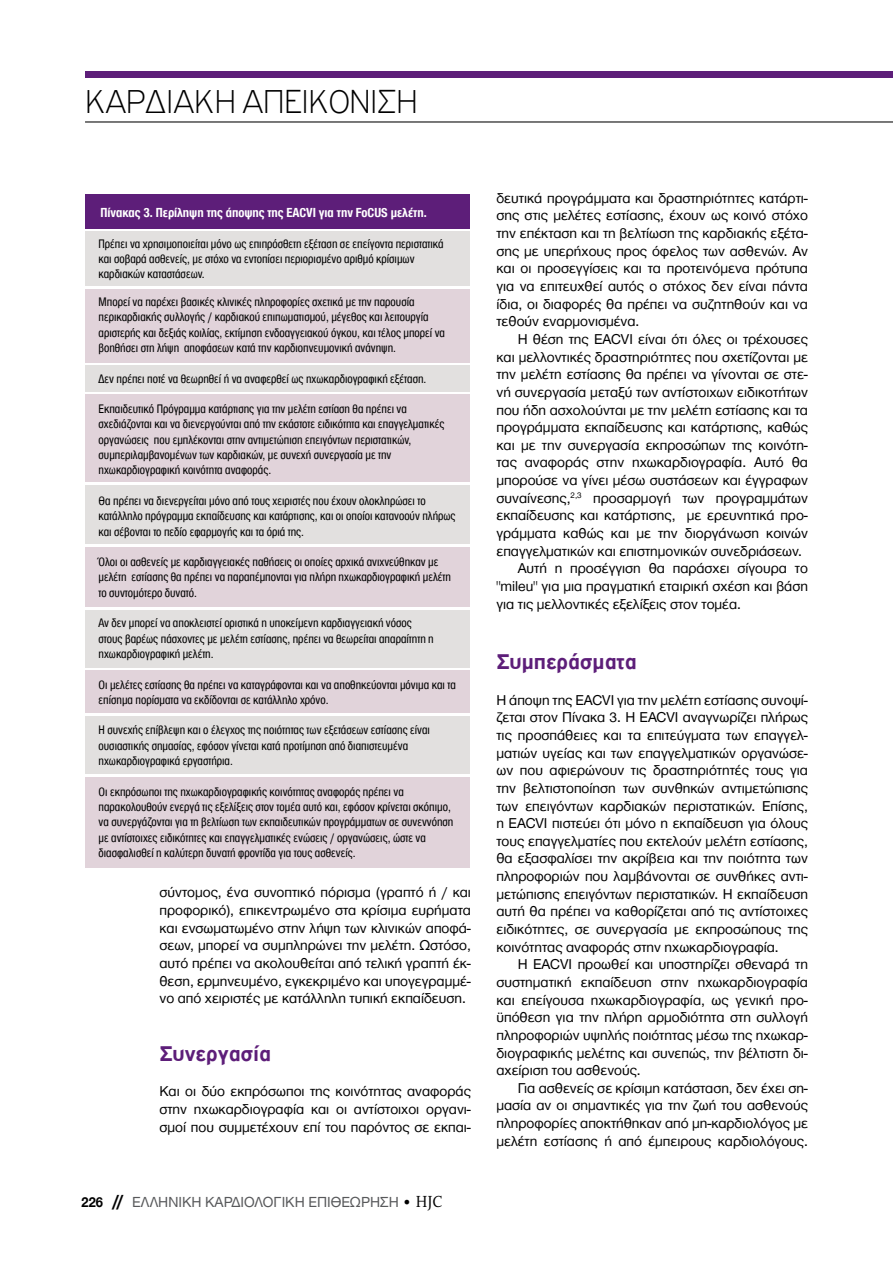
<style>
.page{position:relative;width:893px;height:1263px;background:#fff}
.page>*{position:absolute;margin:0;border:0;box-sizing:border-box;transform-origin:0 0}
.t1{font:100 35.25px "PF Highway Gothic";letter-spacing:-.01em;color:#000}
.t2{font:700 22.5px "PF Highway Gothic";color:#5d1e79}
.t3{font:15px "Helvetica Neue Greek";color:#58595b}
.t4{font:14.7px/17.7px "Helvetica Neue Greek";color:#000;text-align:justify}
.t5{font:700 condensed 13.5px "Helvetica Neue Greek";color:#fff}
.t6{font:condensed 12.75px/15.3px "Helvetica Neue Greek";color:#000}
.s1{font-weight:700;color:#000}
.s2{font-family:"Futura TGR";font-weight:700;font-size:16.5px;color:#000}
.s3{color:#000}
.s4{font-family:"PF Archive Pro";font-size:16.5px;color:#000}
</style>
<div class="page">
<hr style="left:85px;top:121px;width:808px;height:1px;background:#000">
<div style="left:85px;top:72px;width:808px;height:6px;background:#5d1e79"></div>
<div style="left:85px;top:232px;width:384px;height:54px;background:#e2e0df"></div>
<div style="left:85px;top:365px;width:384px;height:26px;background:#e2e0df"></div>
<div style="left:85px;top:485px;width:384px;height:59px;background:#e2e0df"></div>
<div style="left:85px;top:610px;width:384px;height:57px;background:#e2e0df"></div>
<div style="left:85px;top:716px;width:384px;height:58px;background:#e2e0df"></div>
<div style="left:85px;top:289px;width:384px;height:73px;background:#e1d3da"></div>
<div style="left:85px;top:394px;width:384px;height:88px;background:#e1d3da"></div>
<div style="left:85px;top:547px;width:384px;height:60px;background:#e1d3da"></div>
<div style="left:85px;top:670px;width:384px;height:43px;background:#e1d3da"></div>
<div style="left:85px;top:777px;width:384px;height:91px;background:#e1d3da"></div>
<div style="left:85px;top:194px;width:384px;height:35px;background:#5d1e79"></div>
<h1 class="t1" style="left:85px;top:84px;width:334px">ΚΑΡΔΙΑΚΗ ΑΠΕΙΚΟΝΙΣΗ</h1>
<p class="t5" style="left:100px;top:205px;width:328px">Πίνακας 3. Περίληψη της άποψης της EACVI για την FoCUS μελέτη.</p>
<p class="t6" style="left:99px;top:236px;width:347px">Πρέπει να χρησιμοποιείται μόνο ως επιπρόσθετη εξέταση σε επείγοντα περιστατικά και σοβαρά ασθενείς, με στόχο να εντοπίσει περιορισμένο αριθμό κρίσιμων καρδιακών καταστάσεων.</p>
<p class="t6" style="left:99px;top:294px;width:348px">Μπορεί να παρέχει βασικές κλινικές πληροφορίες σχετικά με την παρουσία περικαρδιακής συλλογής / καρδιακού επιπωματισμού, μέγεθος και λειτουργία αριστερής και δεξιάς κοιλίας, εκτίμηση ενδοαγγειακού όγκου, και τέλος μπορεί να βοηθήσει στη λήψη αποφάσεων κατά την καρδιοπνευμονική ανάνηψη.</p>
<p class="t6" style="left:99px;top:371px;width:329px">Δεν πρέπει ποτέ να θεωρηθεί ή να αναφερθεί ως ηχωκαρδιογραφική εξέταση.</p>
<p class="t6" style="left:99px;top:401px;width:347px">Εκπαιδευτικό Πρόγραμμα κατάρτισης για την μελέτη εστίαση θα πρέπει να σχεδιάζονται και να διενεργούνται από την εκάστοτε ειδικότητα και επαγγελματικές οργανώσεις που εμπλέκονται στην αντιμετώπιση επειγόντων περιστατικών, συμπεριλαμβανομένων των καρδιακών, με συνεχή συνεργασία με την ηχωκαρδιογραφική κοινότητα αναφοράς.</p>
<p class="t6" style="left:99px;top:493px;width:359px">Θα πρέπει να διενεργείται μόνο από τους χειριστές που έχουν ολοκληρώσει το κατάλληλο πρόγραμμα εκπαίδευσης και κατάρτισης, και οι οποίοι κατανοούν πλήρως και σέβονται το πεδίο εφαρμογής και τα όριά της.</p>
<p class="t6" style="left:99px;top:554px;width:354px">Όλοι οι ασθενείς με καρδιαγγειακές παθήσεις οι οποίες αρχικά ανιχνεύθηκαν με μελέτη εστίασης θα πρέπει να παραπέμπονται για πλήρη ηχωκαρδιογραφική μελέτη το συντομότερο δυνατό.</p>
<p class="t6" style="left:99px;top:615px;width:337px">Αν δεν μπορεί να αποκλειστεί οριστικά η υποκείμενη καρδιαγγειακή νόσος στους βαρέως πάσχοντες με μελέτη εστίασης, πρέπει να θεωρείται απαραίτητη η ηχωκαρδιογραφική μελέτη.</p>
<p class="t6" style="left:99px;top:677px;width:359px">Οι μελέτες εστίασης θα πρέπει να καταγράφονται και να αποθηκεύονται μόνιμα και τα επίσημα πορίσματα να εκδίδονται σε κατάλληλο χρόνο.</p>
<p class="t6" style="left:99px;top:722px;width:333px">Η συνεχής επίβλεψη και ο έλεγχος της ποιότητας των εξετάσεων εστίασης είναι ουσιαστικής σημασίας, εφόσον γίνεται κατά προτίμηση από διαπιστευμένα ηχωκαρδιογραφικά εργαστήρια.</p>
<p class="t6" style="left:99px;top:784px;width:356px">Οι εκπρόσωποι της ηχωκαρδιογραφικής κοινότητας αναφοράς πρέπει να παρακολουθούν ενεργά τις εξελίξεις στον τομέα αυτό και, εφόσον κρίνεται σκόπιμο, να συνεργάζονται για τη βελτίωση των εκπαιδευτικών προγράμματων σε συνεννόηση με αντίστοιχες ειδικότητες και επαγγελματικές ενώσεις / οργανώσεις, ώστε να διασφαλισθεί η καλύτερη δυνατή φροντίδα για τους ασθενείς.</p>
<p class="t4" style="left:159px;top:884px;width:313px">σύντομος, ένα συνοπτικό πόρισμα (γραπτό ή / και προφορικό), επικεντρωμένο στα κρίσιμα ευρήματα και ενσωματωμένο στην λήψη των κλινικών αποφά&shy;σεων, μπορεί να συμπληρώνει την μελέτη. Ωστόσο, αυτό πρέπει να ακολουθείται από τελική γραπτή έκ&shy;θεση, ερμηνευμένο, εγκεκριμένο και υπογεγραμμέ&shy;νο από χειριστές με κατάλληλη τυπική εκπαίδευση.</p>
<h2 class="t2" style="left:159px;top:1041px;width:113px">Συνεργασία</h2>
<p class="t4" style="left:159px;top:1082px;width:313px">Και οι δύο εκπρόσωποι της κοινότητας αναφοράς στην ηχωκαρδιογραφία και οι αντίστοιχοι οργανι&shy;σμοί που συμμετέχουν επί του παρόντος σε εκπαι-</p>
<p class="t3" style="left:82px;top:1194px;width:362px"><span class="s1">226</span> <span class="s2">//</span> EΛΛΗΝΙΚΗ ΚΑΡΔΙΟΛΟΓΙΚΗ ΕΠΙΘΕΩΡΗΣΗ <span class="s3">•</span> <span class="s4">HJC</span></p>
<p class="t4" style="left:496px;top:189px;width:313px">δευτικά προγράμματα και δραστηριότητες κατάρτι&shy;σης στις μελέτες εστίασης, έχουν ως κοινό στόχο την επέκταση και τη βελτίωση της καρδιακής εξέτα&shy;σης με υπερήχους προς όφελος των ασθενών. Αν και οι προσεγγίσεις και τα προτεινόμενα πρότυπα για να επιτευχθεί αυτός ο στόχος δεν είναι πάντα ίδια, οι διαφορές θα πρέπει να συζητηθούν και να τεθούν εναρμονισμένα.</p>
<p class="t4" style="left:518px;top:330px;width:292px">Η θέση της EACVI είναι ότι όλες οι τρέχουσες</p>
<p class="t4" style="left:496px;top:348px;width:313px">και μελλοντικές δραστηριότητες που σχετίζονται με</p>
<p class="t4" style="left:496px;top:365px;width:313px">την μελέτη εστίασης θα πρέπει να γίνονται σε στε-</p>
<p class="t4" style="left:496px;top:383px;width:313px">νή συνεργασία μεταξύ των αντίστοιχων ειδικοτήτων</p>
<p class="t4" style="left:496px;top:401px;width:313px">που ήδη ασχολούνται με την μελέτη εστίασης και τα</p>
<p class="t4" style="left:496px;top:418px;width:313px">προγράμματα εκπαίδευσης και κατάρτισης, καθώς</p>
<p class="t4" style="left:496px;top:436px;width:313px">και με την συνεργασία εκπροσώπων της κοινότη-</p>
<p class="t4" style="left:496px;top:454px;width:313px">τας αναφοράς στην ηχωκαρδιογραφία. Αυτό θα</p>
<p class="t4" style="left:496px;top:471px;width:313px">μπορούσε να γίνει μέσω συστάσεων και έγγραφων</p>
<p class="t4" style="left:496px;top:489px;width:313px">συναίνεσης,<sup>2,3</sup> προσαρμογή των προγραμμάτων</p>
<p class="t4" style="left:496px;top:507px;width:313px">εκπαίδευσης και κατάρτισης, με ερευνητικά προ-</p>
<p class="t4" style="left:496px;top:524px;width:313px">γράμματα καθώς και με την διοργάνωση κοινών</p>
<p class="t4" style="left:496px;top:542px;width:307px">επαγγελματικών και επιστημονικών συνεδριάσεων.</p>
<p class="t4" style="left:518px;top:560px;width:292px">Αυτή η προσέγγιση θα παράσχει σίγουρα το</p>
<p class="t4" style="left:496px;top:577px;width:313px">"mileu" για μια πραγματική εταιρική σχέση και βάση</p>
<p class="t4" style="left:496px;top:595px;width:246px">για τις μελλοντικές εξελίξεις στον τομέα.</p>
<h2 class="t2" style="left:496px;top:650px;width:142px">Συμπεράσματα</h2>
<p class="t4" style="left:496px;top:691px;width:313px">Η άποψη της EACVI για την μελέτη εστίασης συνοψί&shy;ζεται στον Πίνακα 3. Η EACVI αναγνωρίζει πλήρως τις προσπάθειες και τα επιτεύγματα των επαγγελ&shy;ματιών υγείας και των επαγγελματικών οργανώσε&shy;ων που αφιερώνουν τις δραστηριότητές τους για την βελτιστοποίηση των συνθηκών αντιμετώπισης των επειγόντων καρδιακών περιστατικών. Επίσης, η EACVI πιστεύει ότι μόνο η εκπαίδευση για όλους τους επαγγελματίες που εκτελούν μελέτη εστίασης, θα εξασφαλίσει την ακρίβεια και την ποιότητα των πληροφοριών που λαμβάνονται σε συνθήκες αντι&shy;μετώπισης επειγόντων περιστατικών. Η εκπαίδευση αυτή θα πρέπει να καθορίζεται από τις αντίστοιχες ειδικότητες, σε συνεργασία με εκπροσώπους της κοινότητας αναφοράς στην ηχωκαρδιογραφία.</p>
<p class="t4" style="left:496px;top:955px;width:313px;text-indent:21px">Η EACVI προωθεί και υποστηρίζει σθεναρά τη συστηματική εκπαίδευση στην ηχωκαρδιογραφία και επείγουσα ηχωκαρδιογραφία, ως γενική προ&shy;ϋπόθεση για την πλήρη αρμοδιότητα στη συλλογή πληροφοριών υψηλής ποιότητας μέσω της ηχωκαρ&shy;διογραφικής μελέτης και συνεπώς, την βέλτιστη δι&shy;αχείριση του ασθενούς.</p>
<p class="t4" style="left:496px;top:1079px;width:313px;text-indent:21px">Για ασθενείς σε κρίσιμη κατάσταση, δεν έχει ση&shy;μασία αν οι σημαντικές για την ζωή του ασθενούς πληροφορίες αποκτήθηκαν από μη-καρδιολόγος με μελέτη εστίασης ή από έμπειρους καρδιολόγους.</p>
</div>
